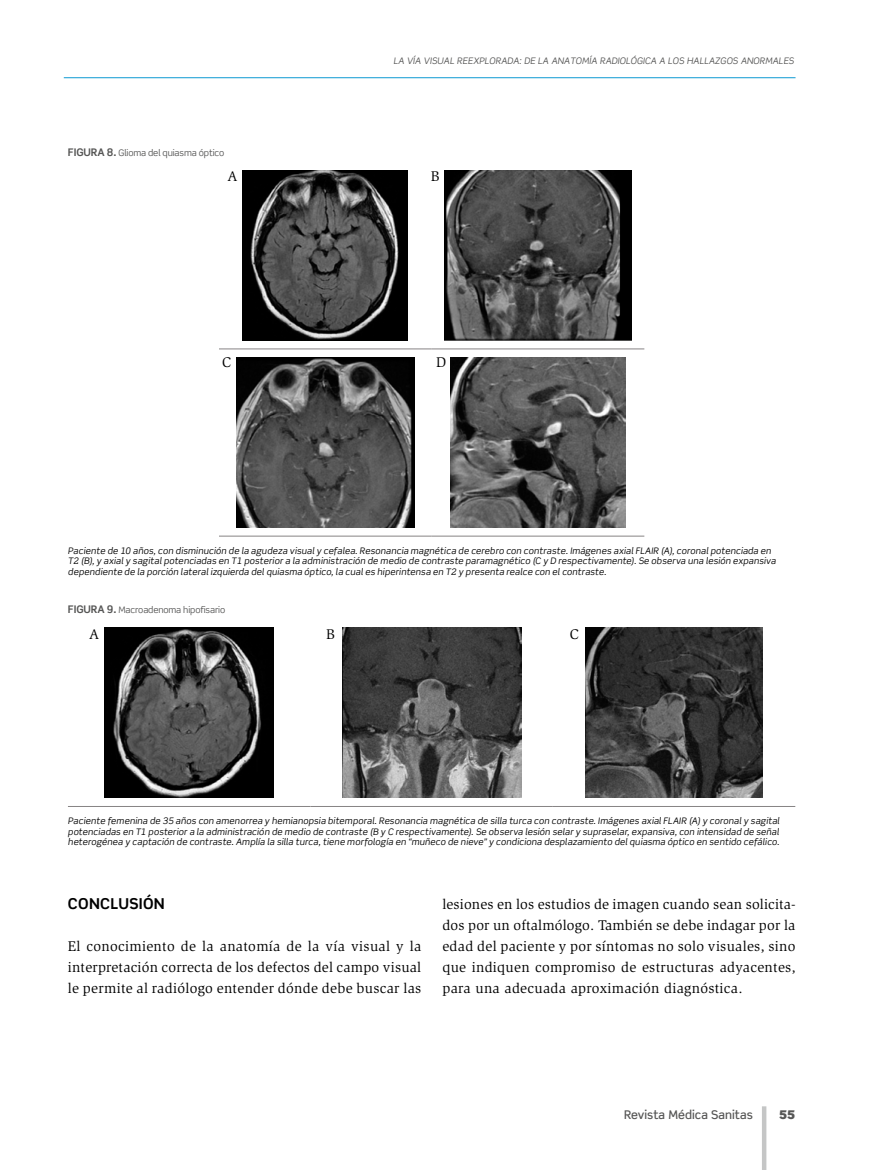
<style>
.page{position:relative;width:872px;height:1170px;background:#fff}
.page>*{position:absolute;margin:0;border:0;box-sizing:border-box;transform-origin:0 0}
._09Subt_1{font:700 15px "Scene Std";letter-spacing:.025em;color:#000}
._02Body_sin_sang{font:14.4px/21px "Slimbach Std";letter-spacing:.02em;color:#000;text-align:justify}
.t1{font:500 12px "Scene Std";color:#565655}
.t2{font:900 12px "Scene Std";color:#565655}
._17Fuente{font:italic 9px/10.8px "Scene Std";letter-spacing:.015em;color:#000;text-align:justify}
.t3{font:italic 9px "Scene Std";letter-spacing:.01em;color:#565655}
._18Tit_graf{font:9px "Scene Std";letter-spacing:-.015em;color:#565655}
.s1{font-weight:700;font-size:10.5px}
</style>
<div class="page">
<hr style="left:64px;top:77px;width:731px;height:1px;background:#0d99d2">
<hr style="left:762px;top:1106px;width:4px;height:63px;background:#c5c6c6">
<hr style="left:68px;top:806px;width:242px;height:1px;background:#868384">
<hr style="left:310px;top:806px;width:243px;height:1px;background:#868384">
<hr style="left:553px;top:806px;width:242px;height:1px;background:#868384">
<img style="left:105px;top:627px;width:168px;height:170px">
<img style="left:342px;top:627px;width:179px;height:170px">
<img style="left:585px;top:627px;width:178px;height:170px">
<hr style="left:219px;top:348px;width:213px;height:1px;background:#868384">
<hr style="left:432px;top:348px;width:212px;height:1px;background:#868384">
<hr style="left:219px;top:536px;width:213px;height:1px;background:#868384">
<hr style="left:432px;top:536px;width:212px;height:1px;background:#868384">
<img style="left:243px;top:170px;width:165px;height:170px">
<img style="left:445px;top:170px;width:186px;height:170px">
<img style="left:237px;top:357px;width:177px;height:170px">
<img style="left:450px;top:357px;width:175px;height:170px">
<p class="_18Tit_graf" style="left:68px;top:147px;width:158px"><span class="s1">FIGURA 8.</span> Glioma del quiasma óptico</p>
<p class="_02Body_sin_sang" style="left:227px;top:165px;width:11px">A</p>
<p class="_02Body_sin_sang" style="left:222px;top:352px;width:11px">C</p>
<p class="t3" style="left:393px;top:55px;width:402px">LA VÍA VISUAL REEXPLORADA: DE LA ANATOMÍA RADIOLÓGICA A LOS HALLAZGOS ANORMALES</p>
<p class="_02Body_sin_sang" style="left:431px;top:165px;width:10px">B</p>
<p class="_02Body_sin_sang" style="left:436px;top:352px;width:12px">D</p>
<p class="_17Fuente" style="left:68px;top:544px;width:709px;text-align:left">Paciente de 10 años, con disminución de la agudeza visual y cefalea. Resonancia magnética de cerebro con contraste. Imágenes axial FLAIR (A), coronal potenciada en<br>T2 (B), y axial y sagital potenciadas en T1 posterior a la administración de medio de contraste paramagnético (C y D respectivamente). Se observa una lesión expansiva dependiente de la porción lateral izquierda del quiasma óptico, la cual es hiperintensa en T2 y presenta realce con el contraste.</p>
<p class="_18Tit_graf" style="left:68px;top:604px;width:159px"><span class="s1">FIGURA 9.</span> Macroadenoma hipofisario</p>
<p class="_02Body_sin_sang" style="left:89px;top:623px;width:11px">A</p>
<p class="_02Body_sin_sang" style="left:326px;top:623px;width:10px">B</p>
<p class="_02Body_sin_sang" style="left:570px;top:623px;width:11px">C</p>
<p class="_17Fuente" style="left:68px;top:815px;width:713px">Paciente femenina de 35 años con amenorrea y hemianopsia bitemporal. Resonancia magnética de silla turca con contraste. Imágenes axial FLAIR (A) y coronal y sagital potenciadas en T1 posterior a la administración de medio de contraste (B y C respectivamente). Se observa lesión selar y supraselar, expansiva, con intensidad de señal heterogénea y captación de contraste. Amplía la silla turca, tiene morfología en “muñeco de nieve” y condiciona desplazamiento del quiasma óptico en sentido cefálico.</p>
<p class="_09Subt_1" style="left:68px;top:893px;width:98px">CONCLUSIÓN</p>
<p class="_02Body_sin_sang" style="left:68px;top:935px;width:355px">El conocimiento de la anatomía de la vía visual y la interpretación correcta de los defectos del campo visual le permite al radiólogo entender dónde debe buscar las</p>
<p class="_02Body_sin_sang" style="left:442px;top:893px;width:355px">lesiones en los estudios de imagen cuando sean solicita&shy;dos por un oftalmólogo. También se debe indagar por la edad del paciente y por síntomas no solo visuales, sino que indiquen compromiso de estructuras adyacentes, para una adecuada aproximación diagnóstica.</p>
<h3 class="t1" style="left:624px;top:1106px;width:130px">Revista Médica Sanitas</h3>
<h3 class="t2" style="left:779px;top:1106px;width:18px">55</h3>
</div>
